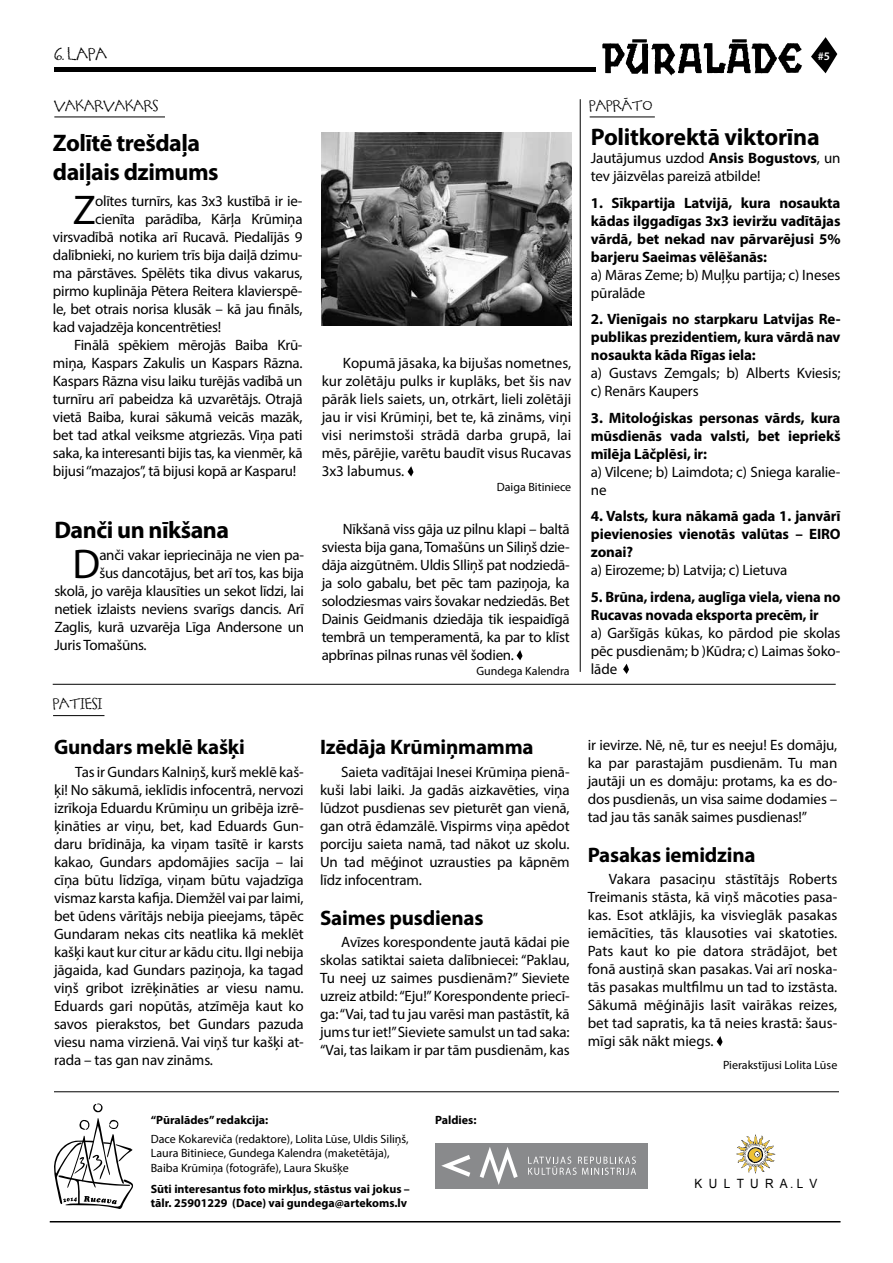
<style>
.page{position:relative;width:893px;height:1263px;background:#fff}
.page>*{position:absolute;margin:0;border:0;box-sizing:border-box;transform-origin:0 0}
.t1{font:41.7px "Myriad Pro";color:#000}
.t2{font:700 24px/28.8px "Myriad Pro";letter-spacing:-.02em;color:#000}
.t3{font:700 21px "Myriad Pro";letter-spacing:-.01em;color:#000}
.t4{font:15px/18px "Myriad Pro";letter-spacing:-.02em;color:#000;text-align:justify}
.t5{font:700 15px/18px "Myriad Pro";letter-spacing:-.01em;color:#000;text-align:justify}
.t6{font:15px "Tapioca ITC";color:#000}
.t7{font:13.5px "Tapioca ITC";color:#000}
.t8{font:12.75px "Arial";color:#000;scale:.93 1}
.t9{font:12px/14.4px "Myriad Pro";color:#000}
.t10{font:700 12px/14.4px "Myriad Pro";color:#000}
.t11{font:600 11.55px "Myriad Pro";color:#fff}
.s1{font-weight:700}
</style>
<div class="page">
<svg style="left:811px;top:37px;width:26px;height:36px"></svg>
<div style="left:54px;top:67px;width:542px;height:5px;background:#000"></div>
<svg style="left:602px;top:39px;width:200px;height:37px"></svg>
<hr style="left:50px;top:1221px;width:790px;height:1px;background:#000">
<hr style="left:54px;top:1091px;width:785px;height:1px;background:#000">
<svg style="left:54px;top:1103px;width:79px;height:106px"></svg>
<div style="left:435px;top:1143px;width:212px;height:45px;background:#898a8c"></div>
<svg style="left:480px;top:1147px;width:38px;height:38px"></svg>
<svg style="left:441px;top:1155px;width:29px;height:22px"></svg>
<svg style="left:528px;top:1156px;width:108px;height:19px"></svg>
<svg style="left:736px;top:1134px;width:40px;height:40px"></svg>
<hr style="left:54px;top:117px;width:111px;height:1px;background:#000">
<hr style="left:590px;top:117px;width:65px;height:1px;background:#000">
<hr style="left:53px;top:715px;width:51px;height:1px;background:#000">
<hr style="left:53px;top:684px;width:783px;height:1px;background:#000">
<svg style="left:717px;top:1036px;width:6px;height:10px"></svg>
<svg style="left:623px;top:664px;width:6px;height:10px"></svg>
<hr style="left:580px;top:99px;width:1px;height:573px;background:#000">
<img style="left:322px;top:133px;width:249px;height:192px">
<svg style="left:408px;top:466px;width:5px;height:10px"></svg>
<svg style="left:517px;top:650px;width:5px;height:10px"></svg>
<p class="t6" style="left:54px;top:44px;width:54px">6. LAPA</p>
<p class="t11" style="left:818px;top:49px;width:14px">#5</p>
<p class="t7" style="left:54px;top:97px;width:98px">VAKARVAKARS</p>
<p class="t7" style="left:589px;top:97px;width:65px">PAPRĀTO</p>
<h2 class="t2" style="left:53px;top:128px;width:167px">Zolītē trešdaļa daiļais dzimums</h2>
<h1 class="t1" style="left:73px;top:184px;width:25px">Z</h1>
<p class="t4" style="left:95px;top:192px;width:209px">olītes turnīrs, kas 3x3 kustībā ir ie-</p>
<p class="t4" style="left:95px;top:210px;width:209px">cienīta parādība, Kārļa Krūmiņa</p>
<p class="t4" style="left:53px;top:228px;width:251px">virsvadībā notika arī Rucavā. Piedalījās 9</p>
<p class="t4" style="left:53px;top:246px;width:251px">dalībnieki, no kuriem trīs bija daiļā dzimu-</p>
<p class="t4" style="left:53px;top:264px;width:251px">ma pārstāves. Spēlēts tika divus vakarus,</p>
<p class="t4" style="left:53px;top:282px;width:251px">pirmo kuplināja Pētera Reitera klavierspē-</p>
<p class="t4" style="left:53px;top:300px;width:251px">le, bet otrais norisa klusāk – kā jau fināls,</p>
<p class="t4" style="left:53px;top:318px;width:170px">kad vajadzēja koncentrēties!</p>
<p class="t4" style="left:74px;top:336px;width:230px">Finālā spēkiem mērojās Baiba Krū-</p>
<p class="t4" style="left:53px;top:354px;width:251px">miņa, Kaspars Zakulis un Kaspars Rāzna.</p>
<p class="t4" style="left:53px;top:372px;width:251px">Kaspars Rāzna visu laiku turējās vadībā un</p>
<p class="t4" style="left:53px;top:390px;width:251px">turnīru arī pabeidza kā uzvarētājs. Otrajā</p>
<p class="t4" style="left:53px;top:408px;width:251px">vietā Baiba, kurai sākumā veicās mazāk,</p>
<p class="t4" style="left:53px;top:426px;width:251px">bet tad atkal veiksme atgriezās. Viņa pati</p>
<p class="t4" style="left:53px;top:444px;width:251px">saka, ka interesanti bijis tas, ka vienmēr, kā</p>
<p class="t4" style="left:53px;top:462px;width:245px">bijusi ‘’mazajos”, tā bijusi kopā ar Kasparu!</p>
<h2 class="t2" style="left:54px;top:515px;width:176px">Danči un nīkšana</h2>
<h1 class="t1" style="left:72px;top:539px;width:29px">D</h1>
<p class="t4" style="left:99px;top:546px;width:206px">anči vakar iepriecināja ne vien pa-</p>
<p class="t4" style="left:99px;top:564px;width:206px">šus dancotājus, bet arī tos, kas bija</p>
<p class="t4" style="left:54px;top:582px;width:251px">skolā, jo varēja klausīties un sekot līdzi, lai</p>
<p class="t4" style="left:54px;top:600px;width:251px">netiek izlaists neviens svarīgs dancis. Arī</p>
<p class="t4" style="left:54px;top:618px;width:251px">Zaglis, kurā uzvarēja Līga Andersone un</p>
<p class="t4" style="left:54px;top:636px;width:94px">Juris Tomašūns.</p>
<p class="t7" style="left:53px;top:695px;width:51px">PATIESI</p>
<h3 class="t3" style="left:54px;top:733px;width:192px">Gundars meklē kašķi</h3>
<p class="t4" style="left:54px;top:762px;width:251px;text-indent:21px">Tas ir Gundars Kalniņš, kurš meklē kaš&shy;ķi! No sākumā, ieklīdis infocentrā, nervozi izrīkoja Eduardu Krūmiņu un gribēja izrē&shy;ķināties ar viņu, bet, kad Eduards Gun&shy;daru brīdināja, ka viņam tasītē ir karsts kakao, Gundars apdomājies sacīja – lai cīņa būtu līdzīga, viņam būtu vajadzīga vismaz karsta kafija. Diemžēl vai par laimi, bet ūdens vārītājs nebija pieejams, tāpēc Gundaram nekas cits neatlika kā meklēt kašķi kaut kur citur ar kādu citu. Ilgi nebija jāgaida, kad Gundars paziņoja, ka tagad viņš gribot izrēķināties ar viesu namu.<br>Eduards gari nopūtās, atzīmēja kaut ko savos pierakstos, bet Gundars pazuda viesu nama virzienā. Vai viņš tur kašķi at&shy;rada – tas gan nav zināms.</p>
<p class="t4" style="left:322px;top:354px;width:251px;text-indent:21px">Kopumā jāsaka, ka bijušas nometnes, kur zolētāju pulks ir kuplāks, bet šis nav pārāk liels saiets, un, otrkārt, lieli zolētāji jau ir visi Krūmiņi, bet te, kā zināms, viņi visi nerimstoši strādā darba grupā, lai mēs, pārējie, varētu baudīt visus Rucavas 3x3 labumus.</p>
<p class="t9" style="left:497px;top:479px;width:76px">Daiga Bitiniece</p>
<p class="t4" style="left:322px;top:520px;width:250px;text-indent:21px">Nīkšanā viss gāja uz pilnu klapi – baltā sviesta bija gana, Tomašūns un Siliņš dzie&shy;dāja aizgūtnēm. Uldis SIliņš pat nodziedā&shy;ja solo gabalu, bet pēc tam paziņoja, ka solodziesmas vairs šovakar nedziedās. Bet Dainis Geidmanis dziedāja tik iespaidīgā tembrā un temperamentā, ka par to klīst apbrīnas pilnas runas vēl šodien.</p>
<p class="t9" style="left:476px;top:663px;width:95px">Gundega Kalendra</p>
<h3 class="t3" style="left:320px;top:733px;width:215px">Izēdāja Krūmiņmamma</h3>
<p class="t4" style="left:320px;top:762px;width:251px;text-indent:21px">Saieta vadītājai Inesei Krūmiņa pienā&shy;kuši labi laiki. Ja gadās aizkavēties, viņa lūdzot pusdienas sev pieturēt gan vienā, gan otrā ēdamzālē. Vispirms viņa apēdot porciju saieta namā, tad nākot uz skolu.<br>Un tad mēģinot uzrausties pa kāpnēm līdz infocentram.</p>
<h3 class="t3" style="left:320px;top:904px;width:165px">Saimes pusdienas</h3>
<p class="t4" style="left:320px;top:933px;width:251px;text-indent:21px">Avīzes korespondente jautā kādai pie skolas satiktai saieta dalībniecei: “Paklau, Tu neej uz saimes pusdienām?” Sieviete uzreiz atbild: “Eju!” Korespondente priecī&shy;ga: “Vai, tad tu jau varēsi man pastāstīt, kā jums tur iet!” Sieviete samulst un tad saka: “Vai, tas laikam ir par tām pusdienām, kas</p>
<h2 class="t2" style="left:591px;top:122px;width:230px">Politkorektā viktorīna</h2>
<p class="t4" style="left:591px;top:149px;width:251px">Jautājumus uzdod <span class="s1">Ansis Bogustovs</span>, un tev jāizvēlas pareizā atbilde!</p>
<p class="t5" style="left:591px;top:193px;width:251px">1. Sīkpartija Latvijā, kura nosaukta kādas ilggadīgas 3x3 ieviržu vadītājas vārdā, bet nekad nav pārvarējusi 5% barjeru Saeimas vēlēšanās:</p>
<p class="t4" style="left:591px;top:266px;width:251px">a) Māras Zeme; b) Muļķu partija; c) Ineses pūralāde</p>
<p class="t5" style="left:591px;top:310px;width:251px">2. Vienīgais no starpkaru Latvijas Re&shy;publikas prezidentiem, kura vārdā nav nosaukta kāda Rīgas iela:</p>
<p class="t4" style="left:591px;top:364px;width:251px">a) Gustavs Zemgals; b) Alberts Kviesis; c) Renārs Kaupers</p>
<p class="t5" style="left:591px;top:408px;width:251px">3. Mitoloģiskas personas vārds, kura mūsdienās vada valsti, bet iepriekš mīlēja Lāčplēsi, ir:</p>
<p class="t4" style="left:591px;top:463px;width:251px">a) Vilcene; b) Laimdota; c) Sniega karalie&shy;ne</p>
<p class="t5" style="left:591px;top:507px;width:251px">4. Valsts, kura nākamā gada 1. janvārī pievienosies vienotās valūtas – EIRO zonai?</p>
<p class="t4" style="left:591px;top:561px;width:198px">a) Eirozeme; b) Latvija; c) Lietuva</p>
<p class="t5" style="left:591px;top:587px;width:251px">5. Brūna, irdena, auglīga viela, viena no<br>Rucavas novada eksporta precēm, ir</p>
<p class="t4" style="left:591px;top:624px;width:251px">a) Garšīgās kūkas, ko pārdod pie skolas pēc pusdienām; b )Kūdra; c) Laimas šoko&shy;lāde</p>
<p class="t4" style="left:588px;top:735px;width:251px">ir ievirze. Nē, nē, tur es neeju! Es domāju, ka par parastajām pusdienām. Tu man jautāji un es domāju: protams, ka es do&shy;dos pusdienās, un visa saime dodamies – tad jau tās sanāk saimes pusdienas!”</p>
<h3 class="t3" style="left:588px;top:841px;width:169px">Pasakas iemidzina</h3>
<p class="t4" style="left:588px;top:870px;width:251px;text-indent:21px">Vakara pasaciņu stāstītājs Roberts Treimanis stāsta, kā viņš mācoties pasa&shy;kas. Esot atklājis, ka visvieglāk pasakas iemācīties, tās klausoties vai skatoties.<br>Pats kaut ko pie datora strādājot, bet fonā austiņā skan pasakas. Vai arī noska&shy;tās pasakas multfilmu un tad to izstāsta.<br>Sākumā mēģinājis lasīt vairākas reizes, bet tad sapratis, ka tā neies krastā: šaus&shy;mīgi sāk nākt miegs.</p>
<p class="t9" style="left:723px;top:1057px;width:116px">Pierakstījusi Lolita Lūse</p>
<p class="t10" style="left:151px;top:1113px;width:119px">“Pūralādes” redakcija:</p>
<p class="t9" style="left:151px;top:1132px;width:259px">Dace Kokareviča (redaktore), Lolita Lūse, Uldis Siliņš,<br>Laura Bitiniece, Gundega Kalendra (maketētāja),<br>Baiba Krūmiņa (fotogrāfe), Laura Skušķe</p>
<p class="t10" style="left:151px;top:1181px;width:261px">Sūti interesantus foto mirkļus, stāstus vai jokus – tālr. 25901229 (Dace) vai gundega@artekoms.lv</p>
<p class="t10" style="left:435px;top:1113px;width:43px">Paldies:</p>
<p class="t8" style="left:694px;top:1175px;width:134px">K U L T U R A . L V</p>
</div>
